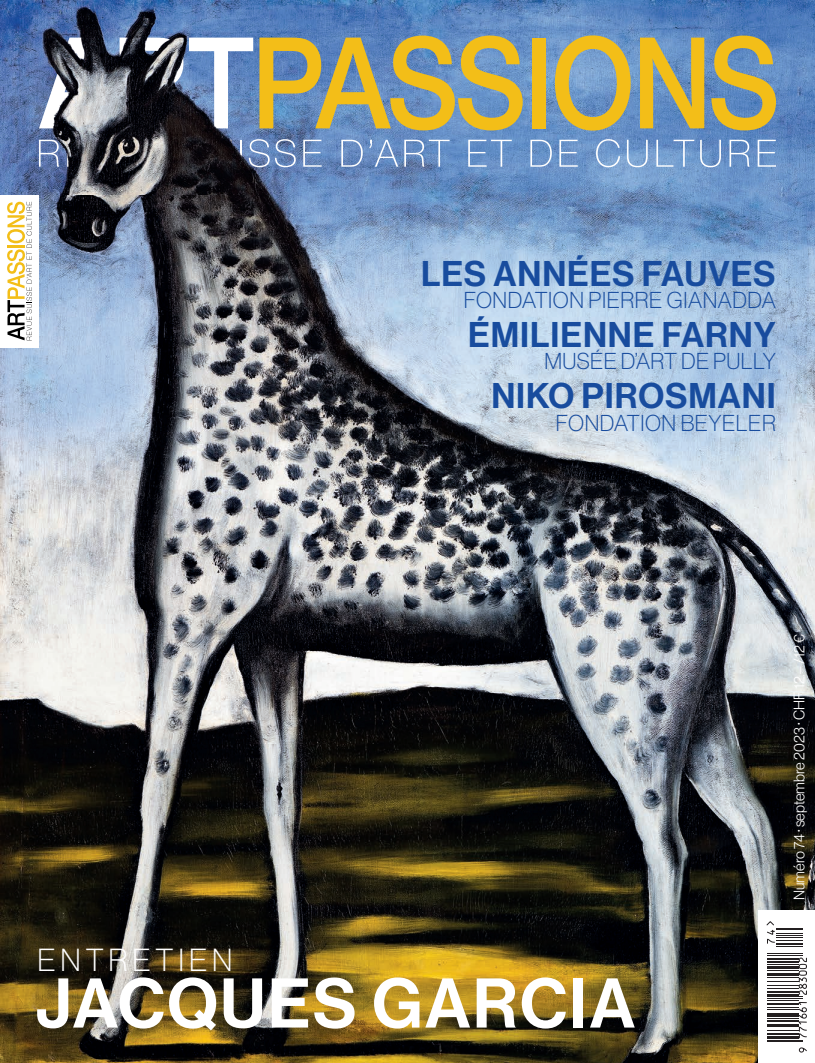
<style>
.page{position:relative;width:815px;height:1063px;background:#fff}
.page>*{position:absolute;margin:0;border:0;box-sizing:border-box;transform-origin:0 0}
.t1{font:68.75px "N Haas Grotesk DS Pro 65 Md";letter-spacing:.035em;color:#fff}
.t2{font:35px "N Haas Grotesk DS Pro 65 Md";letter-spacing:.025em;color:#184c9e}
.t3{font:31.25px "N Haas Grotesk DS Pro 35 X Lt";letter-spacing:.155em;color:#fff}
.t4{font:22.5px "N Haas Grotesk DS Pro 35 X Lt";letter-spacing:.025em;color:#184c9e}
.t5{font:15px "N Haas Grotesk DS Pro 45 Lt";color:#fff}
</style>
<div class="page">
<img style="left:0;top:0;width:815px;height:1063px">
<svg style="left:407px;top:36px;width:116px;height:94px;background:#a9a674"></svg>
<div style="left:532px;top:38px;width:13px;height:90px;background:#f3be18"></div>
<svg style="left:555px;top:35px;width:76px;height:96px;background:#a8a87d"></svg>
<svg style="left:640px;top:38px;width:64px;height:90px;background:#b5a961"></svg>
<svg style="left:711px;top:36px;width:65px;height:94px;background:#a5a270"></svg>
<svg style="left:407px;top:140px;width:43px;height:27px"></svg>
<svg style="left:468px;top:140px;width:44px;height:27px"></svg>
<svg style="left:530px;top:140px;width:22px;height:27px"></svg>
<svg style="left:559px;top:140px;width:19px;height:27px"></svg>
<svg style="left:596px;top:139px;width:24px;height:28px"></svg>
<svg style="left:627px;top:140px;width:21px;height:27px"></svg>
<svg style="left:656px;top:140px;width:38px;height:27px"></svg>
<svg style="left:700px;top:140px;width:21px;height:27px"></svg>
<svg style="left:729px;top:140px;width:21px;height:27px"></svg>
<svg style="left:758px;top:140px;width:18px;height:27px"></svg>
<img style="left:0;top:0;width:407px;height:195px">
<div style="left:0;top:195px;width:39px;height:152px;background:#fff"></div>
<div style="left:758px;top:911px;width:57px;height:152px;background:#fff"></div>
<hr style="left:767px;top:1042px;width:36px;height:1px;background:#231f20">
<hr style="left:767px;top:1040px;width:36px;height:1px;background:#231f20">
<hr style="left:767px;top:1036px;width:31px;height:3px;background:#231f20">
<hr style="left:767px;top:1033px;width:31px;height:2px;background:#231f20">
<hr style="left:767px;top:1030px;width:31px;height:1px;background:#231f20">
<hr style="left:767px;top:1027px;width:31px;height:1px;background:#231f20">
<hr style="left:767px;top:1024px;width:31px;height:2px;background:#231f20">
<hr style="left:767px;top:1020px;width:31px;height:2px;background:#231f20">
<hr style="left:767px;top:1018px;width:31px;height:1px;background:#231f20">
<hr style="left:767px;top:1013px;width:31px;height:4px;background:#231f20">
<hr style="left:767px;top:1009px;width:31px;height:1px;background:#231f20">
<hr style="left:767px;top:1007px;width:31px;height:1px;background:#231f20">
<hr style="left:767px;top:1003px;width:31px;height:2px;background:#231f20">
<hr style="left:767px;top:1000px;width:31px;height:1px;background:#231f20">
<hr style="left:767px;top:998px;width:36px;height:1px;background:#231f20">
<hr style="left:767px;top:997px;width:36px;height:1px;background:#231f20">
<hr style="left:767px;top:994px;width:31px;height:2px;background:#231f20">
<hr style="left:767px;top:991px;width:31px;height:2px;background:#231f20">
<hr style="left:767px;top:988px;width:31px;height:1px;background:#231f20">
<hr style="left:767px;top:985px;width:31px;height:1px;background:#231f20">
<hr style="left:767px;top:982px;width:31px;height:1px;background:#231f20">
<hr style="left:767px;top:977px;width:31px;height:1px;background:#231f20">
<hr style="left:767px;top:973px;width:31px;height:3px;background:#231f20">
<hr style="left:767px;top:970px;width:31px;height:1px;background:#231f20">
<hr style="left:767px;top:967px;width:31px;height:2px;background:#231f20">
<hr style="left:767px;top:964px;width:31px;height:1px;background:#231f20">
<hr style="left:767px;top:961px;width:31px;height:2px;background:#231f20">
<hr style="left:767px;top:958px;width:31px;height:2px;background:#231f20">
<hr style="left:767px;top:955px;width:36px;height:1px;background:#231f20">
<hr style="left:767px;top:953px;width:36px;height:1px;background:#231f20">
<svg style="left:798px;top:957px;width:9px;height:96px"></svg>
<svg style="left:766px;top:921px;width:37px;height:26px"></svg>
<svg style="left:7px;top:202px;width:25px;height:138px"></svg>
<h2 class="t2" style="left:421px;top:253px;width:356px">LES ANNÉES FAUVES</h2>
<p class="t4" style="left:464px;top:288px;width:314px">FONDATION PIERRE GIANADDA</p>
<h2 class="t2" style="left:468px;top:314px;width:309px">ÉMILIENNE FARNY</h2>
<p class="t4" style="left:544px;top:349px;width:233px">MUSÉE D’ART DE PULLY</p>
<h2 class="t2" style="left:491px;top:376px;width:286px">NIKO PIROSMANI</h2>
<p class="t4" style="left:556px;top:410px;width:221px">FONDATION BEYELER</p>
<h3 class="t3" style="left:37px;top:943px;width:196px">ENTRETIEN</h3>
<h1 class="t1" style="left:36px;top:964px;width:601px">JACQUES GARCIA</h1>
<p class="t5" style="left:791px;top:900px;width:268px;rotate:-90deg">Numéro 74 <sup>•</sup> septembre 2023 <sup>•</sup> CHF 12.– / 12 €</p>
</div>
